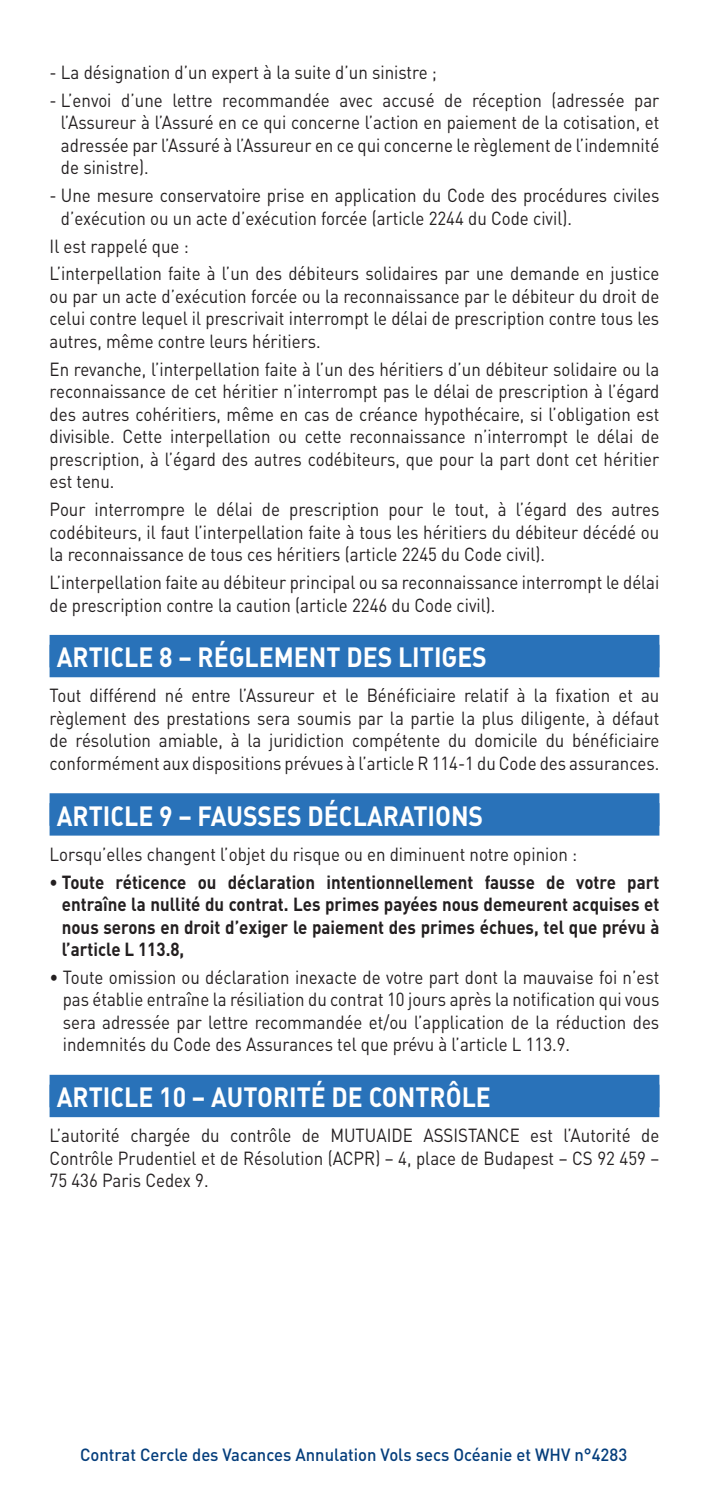
<style>
.page{position:relative;width:709px;height:1489px;background:#fff}
.page>*{position:absolute;margin:0;border:0;box-sizing:border-box;transform-origin:0 0}
.BANDEAU_ARTICLE{font:700 27.5px "DIN";color:#fff;scale:.9 1}
.texte_courant{font:18.75px/22.5px "DIN";color:#231f20;text-align:justify;scale:.9 1}
.texte_courant-2{font:700 18.75px/22.5px "DIN";color:#231f20;text-align:justify;scale:.9 1}
.t1{font:500 17.5px "DIN";color:#053e7c;scale:.95 1}
</style>
<div class="page">
<div style="left:50px;top:635px;width:609px;height:32px;background:#2972b9"></div>
<div style="left:50px;top:644px;width:609px;height:33px;background:#2972b9"></div>
<div style="left:50px;top:793px;width:609px;height:32px;background:#2972b9"></div>
<div style="left:50px;top:803px;width:609px;height:32px;background:#2972b9"></div>
<div style="left:50px;top:1074px;width:609px;height:33px;background:#2972b9"></div>
<div style="left:50px;top:1084px;width:609px;height:32px;background:#2972b9"></div>
<p class="texte_courant" style="left:50px;top:61px;width:432px">- La désignation d’un expert à la suite d’un sinistre ;</p>
<p class="texte_courant" style="left:61px;top:88px;width:666px;text-indent:-11px">- L’envoi d’une lettre recommandée avec accusé de réception (adressée par l’Assureur à l’Assuré en ce qui concerne l’action en paiement de la cotisation, et adressée par l’Assuré à l’Assureur en ce qui concerne le règlement de l’indemnité de sinistre).</p>
<p class="texte_courant" style="left:61px;top:184px;width:666px;text-indent:-11px">- Une mesure conservatoire prise en application du Code des procédures civiles d’exécution ou un acte d’exécution forcée (article 2244 du Code civil).</p>
<p class="texte_courant" style="left:50px;top:234px;width:156px">Il est rappelé que :</p>
<p class="texte_courant" style="left:50px;top:262px;width:679px">L’interpellation faite à l’un des débiteurs solidaires par une demande en justice ou par un acte d’exécution forcée ou la reconnaissance par le débiteur du droit de celui contre lequel il prescrivait interrompt le délai de prescription contre tous les autres, même contre leurs héritiers.</p>
<p class="texte_courant" style="left:50px;top:357px;width:679px">En revanche, l’interpellation faite à l’un des héritiers d’un débiteur solidaire ou la reconnaissance de cet héritier n’interrompt pas le délai de prescription à l’égard des autres cohéritiers, même en cas de créance hypothécaire, si l’obligation est divisible. Cette interpellation ou cette reconnaissance n’interrompt le délai de prescription, à l’égard des autres codébiteurs, que pour la part dont cet héritier est tenu.</p>
<p class="texte_courant" style="left:50px;top:497px;width:679px">Pour interrompre le délai de prescription pour le tout, à l’égard des autres codébiteurs, il faut l’interpellation faite à tous les héritiers du débiteur décédé ou la reconnaissance de tous ces héritiers (article 2245 du Code civil).</p>
<p class="texte_courant" style="left:50px;top:570px;width:679px">L’interpellation faite au débiteur principal ou sa reconnaissance interrompt le délai de prescription contre la caution (article 2246 du Code civil).</p>
<p class="BANDEAU_ARTICLE" style="left:57px;top:639px;width:479px">ARTICLE 8 – RÉGLEMENT DES LITIGES</p>
<p class="texte_courant" style="left:50px;top:684px;width:679px">Tout différend né entre l’Assureur et le Bénéficiaire relatif à la fixation et au règlement des prestations sera soumis par la partie la plus diligente, à défaut de résolution amiable, à la juridiction compétente du domicile du bénéficiaire conformément aux dispositions prévues à l’article R 114-1 du Code des assurances.</p>
<p class="BANDEAU_ARTICLE" style="left:57px;top:797px;width:475px">ARTICLE 9 – FAUSSES DÉCLARATIONS</p>
<p class="texte_courant" style="left:50px;top:842px;width:587px">Lorsqu’elles changent l’objet du risque ou en diminuent notre opinion :</p>
<p class="texte_courant-2" style="left:62px;top:869px;width:665px;text-indent:-12px">• Toute réticence ou déclaration intentionnellement fausse de votre part entraîne la nullité du contrat. Les primes payées nous demeurent acquises et nous serons en droit d’exiger le paiement des primes échues, tel que prévu à l’article L 113.8,</p>
<p class="texte_courant" style="left:63px;top:965px;width:664px;text-indent:-13px">• Toute omission ou déclaration inexacte de votre part dont la mauvaise foi n’est pas établie entraîne la résiliation du contrat 10 jours après la notification qui vous sera adressée par lettre recommandée et/ou l’application de la réduction des indemnités du Code des Assurances tel que prévu à l’article L 113.9.</p>
<p class="BANDEAU_ARTICLE" style="left:57px;top:1079px;width:484px">ARTICLE 10 – AUTORITÉ DE CONTRÔLE</p>
<p class="texte_courant" style="left:50px;top:1123px;width:679px">L’autorité chargée du contrôle de MUTUAIDE ASSISTANCE est l’Autorité de Contrôle Prudentiel et de Résolution (ACPR) – 4, place de Budapest – CS 92 459 – 75 436 Paris Cedex 9.</p>
<p class="t1" style="left:80px;top:1443px;width:577px">Contrat Cercle des Vacances Annulation Vols secs Océanie et WHV n°4283</p>
</div>
